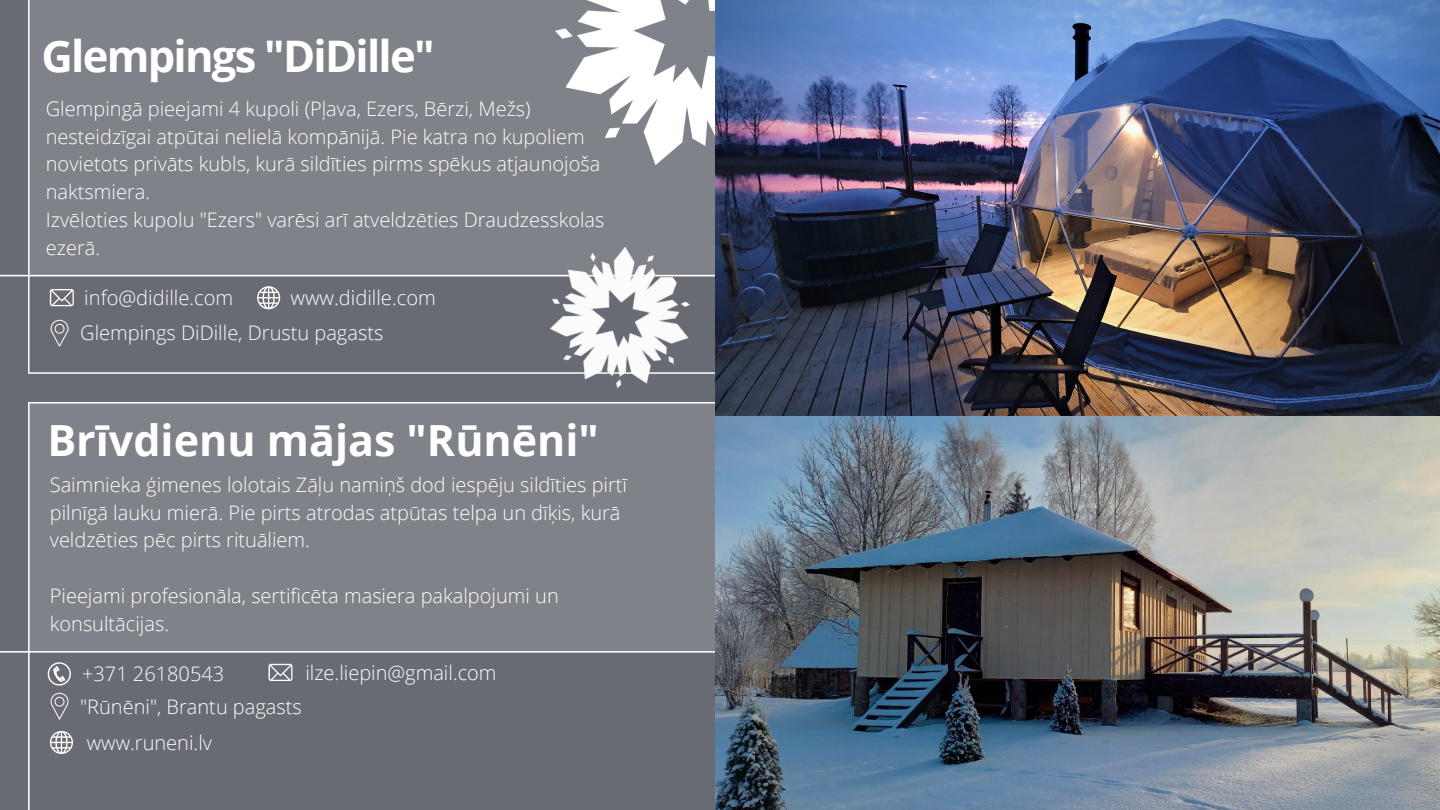
<style>
.page{position:relative;width:1440px;height:810px;background:#686b73}
.page>*{position:absolute;margin:0;border:0;box-sizing:border-box;transform-origin:0 0}
.t1{font:700 43.5px "Open Sans";letter-spacing:-.04em;color:#fff}
.t2{font:700 43px "Open Sans";color:#fff}
.t3{font:300 20.1px "Open Sans";color:#fff}
.t4{font:300 20px/27.8px "Open Sans";color:#fff}
</style>
<div class="page">
<svg style="left:28px;top:650px;width:687px;height:160px"></svg>
<svg style="left:28px;top:277px;width:494px;height:97px"></svg>
<svg style="left:50px;top:289px;width:24px;height:17px"></svg>
<svg style="left:51px;top:320px;width:18px;height:27px"></svg>
<svg style="left:48px;top:662px;width:23px;height:24px"></svg>
<svg style="left:268px;top:664px;width:24px;height:17px"></svg>
<svg style="left:51px;top:693px;width:18px;height:27px"></svg>
<div style="left:28px;top:0;width:687px;height:277px;background:#7f8288"></div>
<div style="left:28px;top:402px;width:687px;height:248px;background:#7f8288"></div>
<img style="left:522px;top:222px;width:193px;height:194px">
<img style="left:556px;top:0;width:159px;height:166px">
<img style="left:715px;top:415px;width:725px;height:395px">
<img style="left:715px;top:0;width:725px;height:415px">
<svg style="left:257px;top:286px;width:23px;height:23px"></svg>
<svg style="left:50px;top:731px;width:23px;height:23px"></svg>
<h1 class="t1" style="left:41px;top:25px;width:395px">Glempings "DiDille"</h1>
<p class="t4" style="left:46px;top:94px;width:560px">Glempingā pieejami 4 kupoli (Pļava, Ezers, Bērzi, Mežs) nesteidzīgai atpūtai nelielā kompānijā. Pie katra no kupoliem novietots privāts kubls, kurā sildīties pirms spēkus atjaunojoša naktsmiera.<br>Izvēloties kupolu "Ezers" varēsi arī atveldzēties Draudzesskolas ezerā.</p>
<p class="t3" style="left:290px;top:284px;width:147px">www.didille.com</p>
<p class="t3" style="left:84px;top:283px;width:151px">info@didille.com</p>
<p class="t4" style="left:80px;top:319px;width:305px">Glempings DiDille, Drustu pagasts</p>
<h2 class="t2" style="left:47px;top:410px;width:553px">Brīvdienu mājas "Rūnēni"</h2>
<p class="t4" style="left:50px;top:470px;width:579px">Saimnieka ģimenes lolotais Zāļu namiņš dod iespēju sildīties pirtī pilnīgā lauku mierā. Pie pirts atrodas atpūtas telpa un dīķis, kurā veldzēties pēc pirts rituāliem.</p>
<p class="t4" style="left:50px;top:581px;width:511px">Pieejami profesionāla, sertificēta masiera pakalpojumi un konsultācijas.</p>
<p class="t4" style="left:82px;top:659px;width:144px">+371 26180543</p>
<p class="t4" style="left:305px;top:658px;width:193px">ilze.liepin@gmail.com</p>
<p class="t4" style="left:80px;top:692px;width:223px">"Rūnēni", Brantu pagasts</p>
<p class="t4" style="left:87px;top:728px;width:127px">www.runeni.lv</p>
</div>
